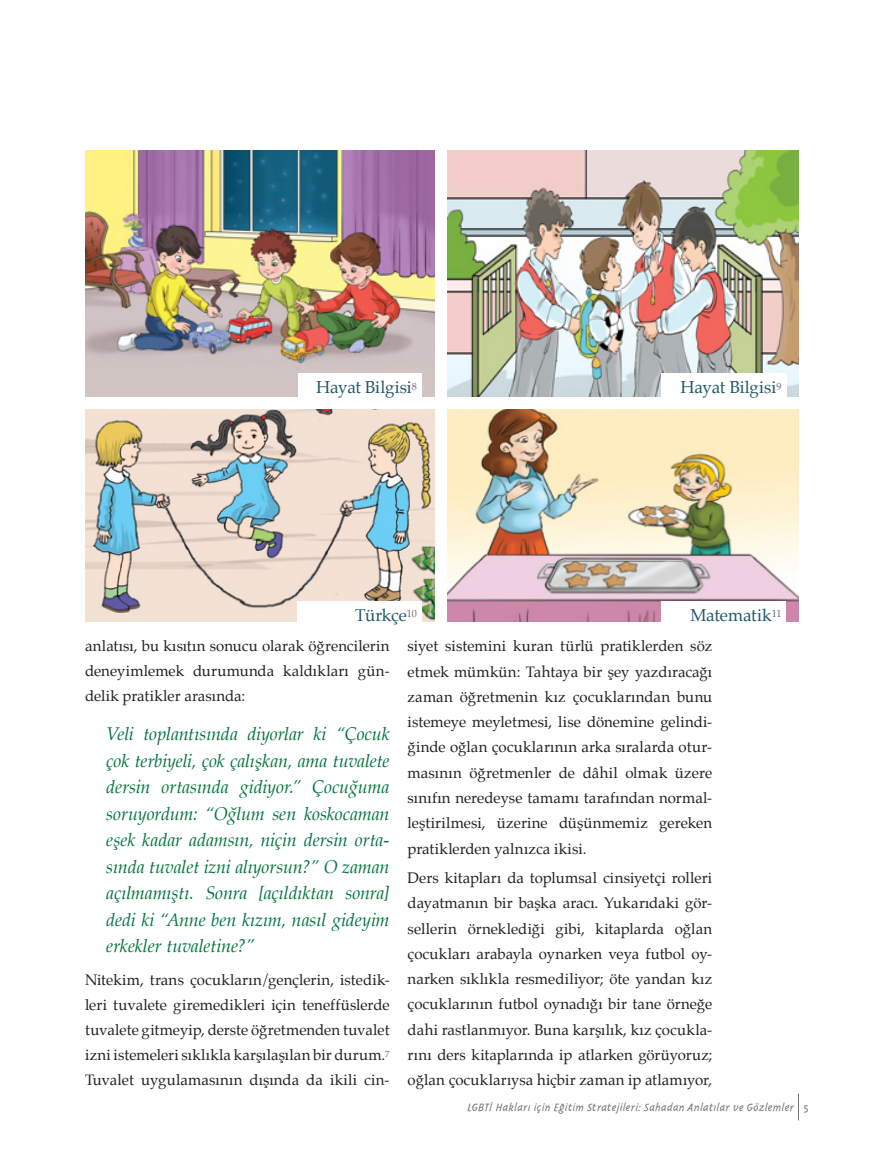
<style>
.page{position:relative;width:893px;height:1149px;background:#fff}
.page>*{position:absolute;margin:0;border:0;box-sizing:border-box;transform-origin:0 0}
.t1{font:italic 18px/26.4px "Palatino";letter-spacing:-.005em;color:#00733b;text-align:justify}
.t2{font:16.95px "Palatino";letter-spacing:-.01em;color:#215868}
.t3{font:15px/25.2px "Palatino";letter-spacing:.005em;color:#231f20;text-align:justify}
.t4{font:italic 300 12px "Triplex";letter-spacing:.005em;color:#6c6d70}
.s1{font-style:normal}
</style>
<div class="page">
<img style="left:447px;top:150px;width:352px;height:246px">
<img style="left:85px;top:150px;width:349px;height:246px">
<img style="left:447px;top:409px;width:352px;height:212px">
<img style="left:85px;top:409px;width:349px;height:212px">
<div style="left:298px;top:373px;width:124px;height:25px;background:#fff"></div>
<div style="left:298px;top:600px;width:124px;height:26px;background:#fff"></div>
<div style="left:661px;top:373px;width:125px;height:25px;background:#fff"></div>
<div style="left:662px;top:600px;width:124px;height:26px;background:#fff"></div>
<p class="t2" style="left:316px;top:373px;width:102px">Hayat Bilgisi<sup>8</sup></p>
<p class="t2" style="left:355px;top:600px;width:63px">Türkçe<sup>10</sup></p>
<p class="t2" style="left:681px;top:373px;width:102px">Hayat Bilgisi<sup>9</sup></p>
<p class="t2" style="left:690px;top:600px;width:93px">Matematik<sup>11</sup></p>
<p class="t3" style="left:85px;top:633px;width:306px">anlatısı, bu kısıtın sonucu olarak öğrencilerin deneyimlemek durumunda kaldıkları gün&shy;delik pratikler arasında:</p>
<p class="t1" style="left:106px;top:721px;width:285px">Veli toplantısında diyorlar ki “Çocuk çok terbiyeli, çok çalışkan, ama tuvalete dersin ortasında gidiyor.” Çocuğuma soruyordum: “Oğlum sen koskocaman eşek kadar adamsın, niçin dersin orta&shy;sında tuvalet izni alıyorsun?” O zaman açılmamıştı. Sonra [açıldıktan sonra] dedi ki “Anne ben kızım, nasıl gideyim erkekler tuvaletine?”</p>
<p class="t3" style="left:85px;top:967px;width:306px">Nitekim, trans çocukların/gençlerin, istedik&shy;leri tuvalete giremedikleri için teneffüslerde tuvalete gitmeyip, derste öğretmenden tuvalet izni istemeleri sıklıkla karşılaşılan bir durum.<sup>7<br></sup>Tuvalet uygulamasının dışında da ikili cin-</p>
<p class="t3" style="left:408px;top:633px;width:306px">siyet sistemini kuran türlü pratiklerden söz etmek mümkün: Tahtaya bir şey yazdıracağı zaman öğretmenin kız çocuklarından bunu istemeye meyletmesi, lise dönemine gelindi&shy;ğinde oğlan çocuklarının arka sıralarda otur&shy;masının öğretmenler de dâhil olmak üzere sınıfın neredeyse tamamı tarafından normal&shy;leştirilmesi, üzerine düşünmemiz gereken pratiklerden yalnızca ikisi.</p>
<p class="t3" style="left:408px;top:865px;width:306px">Ders kitapları da toplumsal cinsiyetçi rolleri dayatmanın bir başka aracı. Yukarıdaki gör&shy;sellerin örneklediği gibi, kitaplarda oğlan çocukları arabayla oynarken veya futbol oy&shy;narken sıklıkla resmediliyor; öte yandan kız çocuklarının futbol oynadığı bir tane örneğe dahi rastlanmıyor. Buna karşılık, kız çocukla&shy;rını ders kitaplarında ip atlarken görüyoruz; oğlan çocuklarıysa hiçbir zaman ip atlamıyor,</p>
<p class="t4" style="left:468px;top:1101px;width:342px">LGBTİ Hakları için Eğitim Stratejileri: Sahadan Anlatılar ve Gözlemler <span class="s1">5</span></p>
</div>
